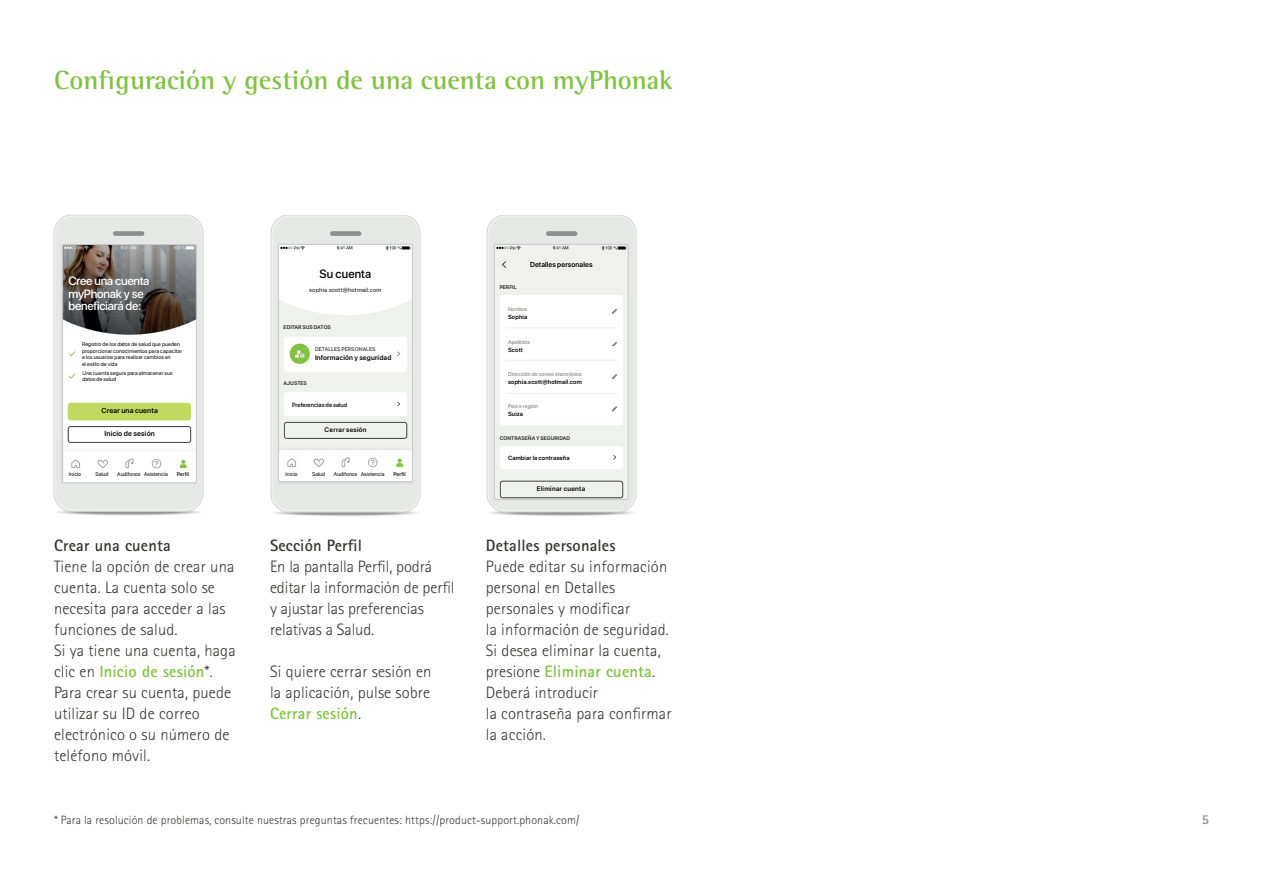
<style>
.page{position:relative;width:1263px;height:893px;background:#fff}
.page>*{position:absolute;margin:0;border:0;box-sizing:border-box;transform-origin:0 0}
.t1{font:700 27px "Rotis Semi Serif Pro";color:#80c342}
.t2{font:300 16.5px/21px "Rotis Sans Serif Pro";letter-spacing:.01em;color:#323531}
.t3{font:700 16.5px "Rotis Sans Serif Pro";letter-spacing:.01em;color:#323531}
.t4{font:700 13.5px "Rotis Sans Serif Pro";color:#868983}
.t5{font:300 12px "Rotis Sans Serif Pro";letter-spacing:.01em;color:#323531}
.t6{font:500 12px/12.6px "SF Pro Display";letter-spacing:-.02em;color:#fff}
.t7{font:500 12px "SF Pro Display";letter-spacing:.015em;color:#000001}
.t8{font:600 7.2px "SF Pro Display";letter-spacing:.02em;color:#000001}
.t9{font:600 6.9px "SF Pro Display";letter-spacing:.025em;color:#000001}
.t10{font:600 6.6px "SF Pro Display";letter-spacing:.045em;color:#000001}
.t11{font:600 6px "SF Pro Display";letter-spacing:.025em;color:#000001}
.t12{font:500 6px "SF Pro Display";letter-spacing:.035em;color:#323531}
.t13{font:500 6px "SF Pro Display";letter-spacing:.005em;color:#000001}
.t14{font:5.4px/6.4px "SF Pro Display";letter-spacing:.02em;color:#000001}
.t15{font:500 5.4px "SF Pro Display";letter-spacing:.015em;color:#868983}
.t16{font:500 5.4px "SF Pro Display";letter-spacing:.015em;color:#373938}
.t17{font:500 5.4px "SF Pro Display";letter-spacing:.01em;color:#000001}
.t18{font:700 5.25px "SF Pro Display";letter-spacing:.005em;color:#323531}
.s1{font-weight:700;color:#80c342}
</style>
<div class="page">
<img style="left:53px;top:214px;width:151px;height:302px">
<img style="left:270px;top:215px;width:151px;height:301px">
<img style="left:486px;top:215px;width:151px;height:301px">
<img style="left:64px;top:246px;width:131px;height:235px">
<div style="left:62px;top:244px;width:135px;height:239px;border:1px solid #c4c6c8"></div>
<img style="left:280px;top:246px;width:131px;height:234px">
<div style="left:278px;top:244px;width:135px;height:238px;border:1px solid #c4c6c8"></div>
<img style="left:496px;top:246px;width:130px;height:252px">
<div style="left:494px;top:244px;width:134px;height:256px;border:1px solid #c4c6c8"></div>
<h1 class="t1" style="left:54px;top:63px;width:620px">Configuración y gestión de una cuenta con myPhonak</h1>
<p class="t6" style="left:68px;top:274px;width:83px">Cree una cuenta myPhonak y se beneficiará de:</p>
<p class="t14" style="left:82px;top:341px;width:102px">Registro de los datos de salud que pueden proporcionar conocimientos para capacitar a los usuarios para realizar cambios en<br>el estilo de vida</p>
<p class="t14" style="left:82px;top:370px;width:92px">Una cuenta segura para almacenar sus datos de salud</p>
<p class="t8" style="left:102px;top:407px;width:58px">Crear una cuenta</p>
<p class="t8" style="left:104px;top:429px;width:52px">Inicio de sesión</p>
<p class="t7" style="left:319px;top:265px;width:53px">Su cuenta</p>
<p class="t12" style="left:309px;top:285px;width:74px">sophia.scott@hotmail.com</p>
<p class="t18" style="left:284px;top:324px;width:49px">EDITAR SUS DATOS</p>
<p class="t16" style="left:315px;top:345px;width:62px">DETALLES PERSONALES</p>
<p class="t18" style="left:284px;top:381px;width:25px">AJUSTES</p>
<p class="t9" style="left:315px;top:353px;width:78px">Información y seguridad</p>
<p class="t13" style="left:292px;top:400px;width:57px">Preferencias de salud</p>
<p class="t10" style="left:325px;top:426px;width:43px">Cerrar sesión</p>
<p class="t14" style="left:69px;top:471px;width:14px">Inicio</p>
<p class="t14" style="left:95px;top:471px;width:15px">Salud</p>
<p class="t14" style="left:117px;top:471px;width:52px">Audífonos Asistencia</p>
<p class="t17" style="left:177px;top:470px;width:14px">Perfil</p>
<p class="t14" style="left:286px;top:471px;width:14px">Inicio</p>
<p class="t14" style="left:312px;top:471px;width:15px">Salud</p>
<p class="t14" style="left:334px;top:471px;width:52px">Audífonos Asistencia</p>
<p class="t17" style="left:393px;top:470px;width:14px">Perfil</p>
<p class="t3" style="left:54px;top:535px;width:118px">Crear una cuenta</p>
<p class="t2" style="left:54px;top:556px;width:183px">Tiene la opción de crear una cuenta. La cuenta solo se necesita para acceder a las funciones de salud.<br>Si ya tiene una cuenta, haga clic en <span class="s1">Inicio de sesión</span>*.<br>Para crear su cuenta, puede utilizar su ID de correo electrónico o su número de teléfono móvil.</p>
<p class="t3" style="left:270px;top:535px;width:94px">Sección Perfil</p>
<p class="t2" style="left:270px;top:556px;width:186px">En la pantalla Perfil, podrá editar la información de perfil y ajustar las preferencias relativas a Salud.</p>
<p class="t2" style="left:270px;top:661px;width:163px;text-align:justify">Si quiere cerrar sesión en la aplicación, pulse sobre <span class="s1">Cerrar sesión</span>.</p>
<p class="t18" style="left:500px;top:284px;width:18px">PERFIL</p>
<p class="t8" style="left:530px;top:260px;width:64px">Detalles personales</p>
<p class="t15" style="left:508px;top:305px;width:21px">Nombre</p>
<p class="t15" style="left:508px;top:338px;width:24px">Apellidos</p>
<p class="t15" style="left:508px;top:371px;width:75px">Dirección de correo electrónico</p>
<p class="t15" style="left:508px;top:402px;width:31px">País o región</p>
<p class="t11" style="left:508px;top:313px;width:21px">Sophia</p>
<p class="t11" style="left:508px;top:346px;width:16px">Scott</p>
<p class="t11" style="left:508px;top:379px;width:75px">sophia.scott@hotmail.com</p>
<p class="t11" style="left:508px;top:410px;width:17px">Suiza</p>
<p class="t11" style="left:508px;top:454px;width:63px">Cambiar la contraseña</p>
<p class="t18" style="left:500px;top:435px;width:72px">CONTRASEÑA Y SEGURIDAD</p>
<p class="t10" style="left:537px;top:485px;width:50px">Eliminar cuenta</p>
<p class="t3" style="left:486px;top:535px;width:131px">Detalles personales</p>
<p class="t2" style="left:486px;top:556px;width:187px">Puede editar su información personal en Detalles personales y modificar<br>la información de seguridad.<br>Si desea eliminar la cuenta, presione <span class="s1">Eliminar cuenta</span>.<br>Deberá introducir<br>la contraseña para confirmar la acción.</p>
<p class="t5" style="left:54px;top:813px;width:527px">* Para la resolución de problemas, consulte nuestras preguntas frecuentes: https://product-support.phonak.com/</p>
<p class="t4" style="left:1202px;top:811px;width:9px">5</p>
</div>
